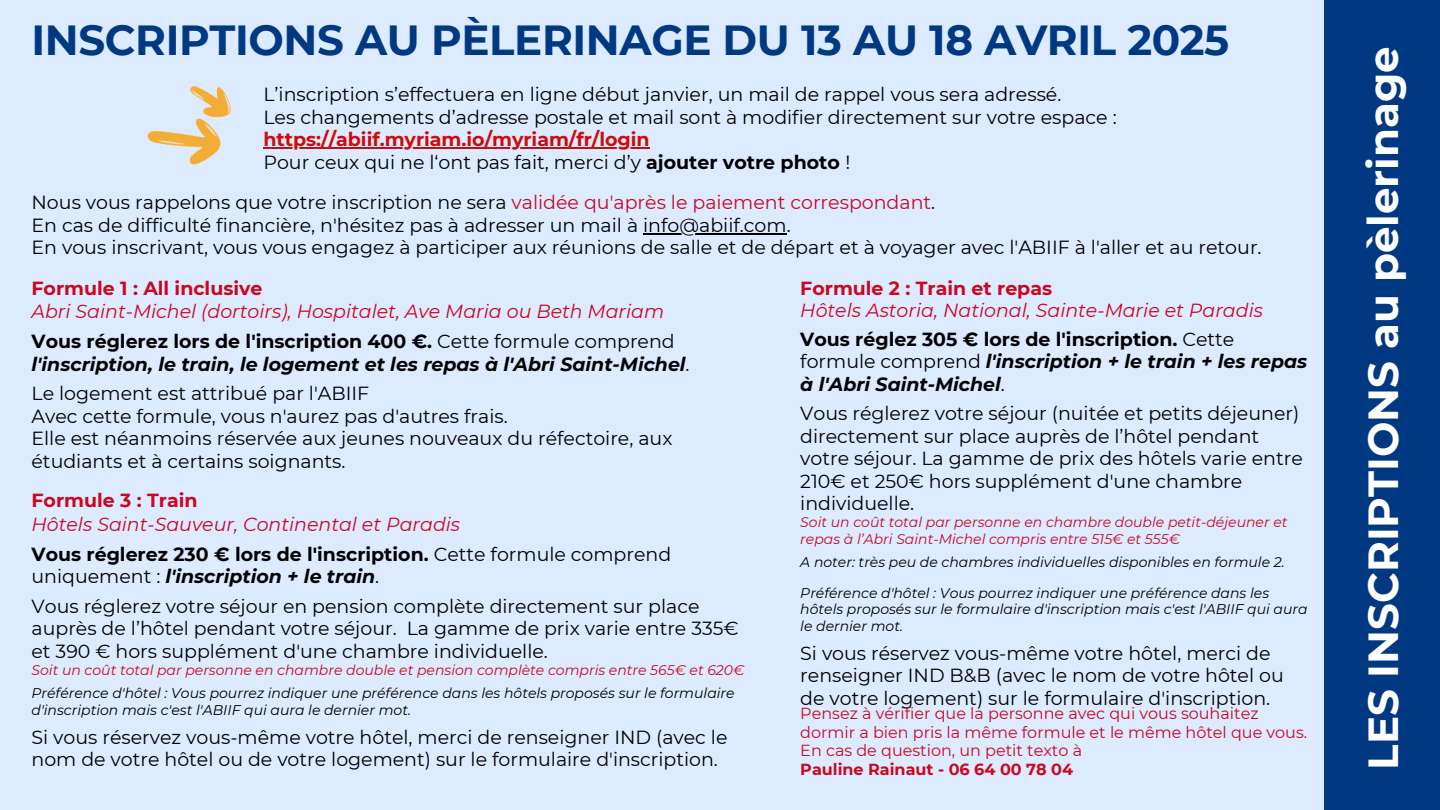
<style>
.page{position:relative;width:1440px;height:810px;background:#dcebff}
.page>*{position:absolute;margin:0;border:0;box-sizing:border-box;transform-origin:0 0}
.t1{font:700 42px "Montserrat";letter-spacing:-.01em;color:#003882}
.t2{font:700 42px "Montserrat";color:#fff}
.t3{font:19px/22.5px "Montserrat";color:#000}
.t4{font:italic 700 19px/22.5px "Montserrat";color:#000}
.t5{font:italic 19px/23.5px "Montserrat";color:#cc071e}
.t6{font:700 19px/22.5px "Montserrat";color:#d10a0a}
.t7{font:700 19px/22.5px "Montserrat";color:#000}
.t8{font:16px/18.8px "Montserrat";color:#cc071e}
.t9{font:italic 14px/16.5px "Montserrat";color:#000}
.t10{font:italic 14px/16.5px "Montserrat";color:#cc071e}
.s1{font-weight:400;color:#000}
.s2{color:#000}
.s3{color:#cc071e}
.s4{font-weight:700;font-style:normal}
.s5{font-style:normal}
.s6{font-weight:400;font-style:normal}
.s7{font-weight:400}
.s8{font-style:italic}
.s9{font-weight:700}
</style>
<div class="page">
<div style="left:1324px;top:0;width:116px;height:810px;background:#003882"></div>
<img style="left:147px;top:85px;width:85px;height:80px">
<hr style="left:643px;top:233px;width:144px;height:2px;background:#000">
<hr style="left:263px;top:148px;width:387px;height:1px;background:#d10a0a">
<p class="t1" style="left:32px;top:14px;width:1199px">INSCRIPTIONS AU PÈLERINAGE DU 13 AU 18 AVRIL 2025</p>
<h3 class="t3" style="left:263px;top:83px;width:855px">L’inscription s’effectuera en ligne début janvier, un mail de rappel vous sera adressé.<br>Les changements d’adresse postale et mail sont à modifier directement sur votre espace :</h3>
<h3 class="t6" style="left:263px;top:128px;width:588px">https://abiif.myriam.io/myriam/fr/login<br><span class="s1">Pour ceux qui ne l‘ont pas fait, merci d’y</span> <span class="s2">ajouter votre photo</span> <span class="s1">!</span></h3>
<h3 class="t3" style="left:32px;top:191px;width:905px">Nous vous rappelons que votre inscription ne sera <span class="s3">validée qu'après le paiement correspondant</span>.<br>En cas de difficulté financière, n'hésitez pas à adresser un mail à info@abiif.com.</h3>
<p class="t3" style="left:32px;top:236px;width:1232px">En vous inscrivant, vous vous engagez à participer aux réunions de salle et de départ et à voyager avec l'ABIIF à l'aller et au retour.</p>
<h3 class="t5" style="left:32px;top:276px;width:634px"><span class="s4">Formule 1 : All inclusive<br></span>Abri Saint-Michel (dortoirs), Hospitalet, Ave Maria ou Beth Mariam</h3>
<h3 class="t4" style="left:32px;top:330px;width:660px"><span class="s5">Vous réglerez lors de l'inscription 400 €.</span> <span class="s6">Cette formule comprend </span>l'inscription, le train, le logement et les repas à l'Abri Saint-Michel<span class="s6">.</span></h3>
<h3 class="t3" style="left:32px;top:382px;width:642px">Le logement est attribué par l'ABIIF<br>Avec cette formule, vous n'aurez pas d'autres frais.<br>Elle est néanmoins réservée aux jeunes nouveaux du réfectoire, aux étudiants et à certains soignants.</h3>
<h3 class="t5" style="left:32px;top:489px;width:430px"><span class="s4">Formule 3 : Train<br></span>Hôtels Saint-Sauveur, Continental et Paradis</h3>
<h3 class="t7" style="left:32px;top:543px;width:641px">Vous réglerez 230 € lors de l'inscription. <span class="s7">Cette formule comprend uniquement :</span> <span class="s8">l'inscription + le train</span><span class="s7">.</span></h3>
<h3 class="t3" style="left:32px;top:595px;width:709px">Vous réglerez votre séjour en pension complète directement sur place auprès de l’hôtel pendant votre séjour. La gamme de prix varie entre 335€ et 390 € hors supplément d'une chambre individuelle.</h3>
<h3 class="t9" style="left:32px;top:658px;width:714px;line-height:23.5px"><span class="s3">Soit un coût total par personne en chambre double et pension complète compris entre 565€ et 620€<br></span>Préférence d'hôtel : Vous pourrez indiquer une préférence dans les hôtels proposés sur le formulaire</h3>
<h3 class="t9" style="left:32px;top:702px;width:381px">d'inscription mais c'est l'ABIIF qui aura le dernier mot.</h3>
<h3 class="t3" style="left:32px;top:726px;width:697px">Si vous réservez vous-même votre hôtel, merci de renseigner IND (avec le nom de votre hôtel ou de votre logement) sur le formulaire d'inscription.</h3>
<h3 class="t5" style="left:800px;top:278px;width:464px;line-height:21.5px"><span class="s4">Formule 2 : Train et repas<br></span>Hôtels Astoria, National, Sainte-Marie et Paradis</h3>
<p class="t4" style="left:800px;top:328px;width:508px"><span class="s5">Vous réglez 305 € lors de l'inscription.</span> <span class="s6">Cette formule comprend</span> l'inscription + le train + les repas à l'Abri Saint-Michel<span class="s6">.</span></p>
<p class="t3" style="left:800px;top:402px;width:504px">Vous réglerez votre séjour (nuitée et petits déjeuner) directement sur place auprès de l’hôtel pendant votre séjour. La gamme de prix des hôtels varie entre 210€ et 250€ hors supplément d'une chambre individuelle.</p>
<p class="t10" style="left:800px;top:514px;width:489px">Soit un coût total par personne en chambre double petit-déjeuner et repas à l’Abri Saint-Michel compris entre 515€ et 555€</p>
<p class="t9" style="left:800px;top:554px;width:486px">A noter: très peu de chambres individuelles disponibles en formule 2.</p>
<h3 class="t9" style="left:800px;top:584px;width:509px">Préférence d'hôtel : Vous pourrez indiquer une préférence dans les hôtels proposés sur le formulaire d'inscription mais c'est l'ABIIF qui aura le dernier mot.</h3>
<h4 class="t3" style="left:800px;top:642px;width:485px">Si vous réservez vous-même votre hôtel, merci de renseigner IND B&amp;B (avec le nom de votre hôtel ou de votre logement) sur le formulaire d'inscription.</h4>
<h2 class="t8" style="left:800px;top:704px;width:508px">Pensez à vérifier que la personne avec qui vous souhaitez dormir a bien pris la même formule et le même hôtel que vous.<br>En cas de question, un petit texto à<br><span class="s9">Pauline Rainaut - 06 64 00 78 04</span></h2>
<h1 class="t2" style="left:1358px;top:770px;width:725px;rotate:-90deg">LES INSCRIPTIONS au pèlerinage</h1>
</div>
